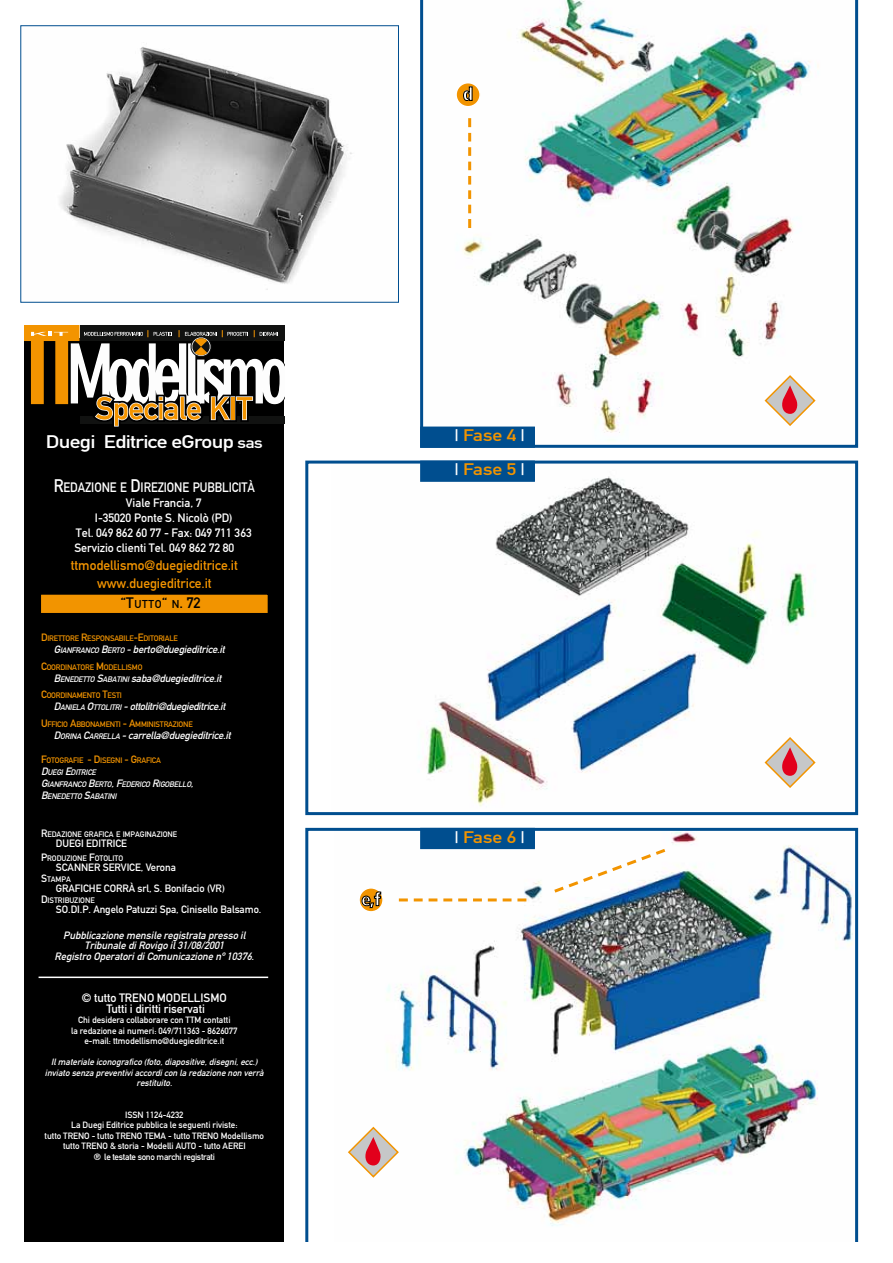
<style>
.page{position:relative;width:893px;height:1263px;background:#fff}
.page>*{position:absolute;margin:0;border:0;box-sizing:border-box;transform-origin:0 0}
.t1{font:18px "DIN Mittelschrift";letter-spacing:-.03em;color:#fff;scale:1.2 1}
.t2{font:900 condensed 18px "Frutiger";color:#fff}
.t3{font:16.5px/34px "DIN Mittelschrift";letter-spacing:-.005em;color:#f29400;scale:1.2 1}
.t4{font:15px "DIN Mittelschrift";color:#000}
.t5{font:13.5px/18px "DIN Mittelschrift";letter-spacing:-.005em;color:#f29400;text-align:center}
.t6{font:13.5px "DIN Mittelschrift";letter-spacing:-.005em;color:#fff;scale:.9 1}
.t7{font:12px/10.5px "DIN Mittelschrift";letter-spacing:-.005em;color:#fff;text-align:center}
.t8{font:italic 10.5px/10.5px "DIN Mittelschrift";color:#fff;text-align:center}
.t9{font:10.5px "DIN Mittelschrift";letter-spacing:-.005em;color:#fff}
.t10{font:9px/10.5px "DIN Mittelschrift";letter-spacing:-.005em;color:#fff;text-align:center}
.t11{font:italic 9px/10.5px "DIN Mittelschrift";color:#fff;text-align:center}
.t12{font:7.8px "DIN Mittelschrift";letter-spacing:-.025em;color:#f29400}
.t13{font:italic 7.8px/12px "DIN Mittelschrift";color:#fff}
.t14{font:7.8px "DIN Mittelschrift";letter-spacing:-.005em;color:#fff}
.s1{font-size:15px}
.s2{font-size:18px}
.s3{font-size:11.25px}
.s4{font-size:10.5px}
.s5{font-size:7.8px}
.s6{font-style:normal;font-size:10.5px;color:#f29400}
.s7{font-style:normal;color:#f29400}
.s8{color:#fff}
</style>
<div class="page">
<img style="left:420px;top:0;width:438px;height:448px">
<img style="left:419px;top:476px;width:396px;height:331px">
<div style="left:305px;top:461px;width:553px;height:354px;border:3px solid #004e8f"></div>
<img style="left:305px;top:828px;width:553px;height:413px">
<div style="left:25px;top:338px;width:259px;height:903px;background:#000"></div>
<svg style="left:25px;top:325px;width:259px;height:102px"></svg>
<div style="left:40px;top:594px;width:228px;height:20px;background:#f29400"></div>
<div style="left:40px;top:593px;width:229px;height:21px;border:2px solid #000"></div>
<hr style="left:39px;top:976px;width:229px;height:2px;background:#fff">
<img style="left:59px;top:47px;width:293px;height:243px">
<div style="left:20px;top:25px;width:379px;height:278px;border:1px solid #004e8f"></div>
<div style="left:421px;top:427px;width:113px;height:20px;background:#004e8f"></div>
<div style="left:420px;top:426px;width:115px;height:22px;border:2px solid #004e8f"></div>
<div style="left:421px;top:461px;width:113px;height:20px;background:#004e8f"></div>
<div style="left:420px;top:461px;width:115px;height:21px;border:2px solid #004e8f"></div>
<div style="left:421px;top:829px;width:113px;height:19px;background:#004e8f"></div>
<div style="left:420px;top:828px;width:115px;height:21px;border:2px solid #004e8f"></div>
<svg style="left:358px;top:887px;width:26px;height:26px"></svg>
<svg style="left:455px;top:82px;width:26px;height:25px"></svg>
<svg style="left:399px;top:898px;width:127px;height:3px"></svg>
<svg style="left:551px;top:846px;width:118px;height:49px"></svg>
<svg style="left:468px;top:118px;width:3px;height:110px"></svg>
<svg style="left:763px;top:374px;width:54px;height:53px"></svg>
<svg style="left:763px;top:736px;width:53px;height:53px"></svg>
<svg style="left:347px;top:1125px;width:53px;height:54px"></svg>
<h1 class="t2" style="left:463px;top:83px;width:12px">d</h1>
<h1 class="t1" style="left:46px;top:431px;width:182px">Duegi Editrice eGroup <span class="s1">sas</span></h1>
<h3 class="t6" style="left:54px;top:480px;width:225px"><span class="s2">R</span>EDAZIONE E <span class="s2">D</span>IREZIONE PUBBLICITÀ</h3>
<h3 class="t7" style="left:126px;top:498px;width:77px">Viale Francia, 7</h3>
<h3 class="t7" style="left:95px;top:513px;width:139px">I-35020 Ponte S. Nicolò (PD)</h3>
<h3 class="t7" style="left:76px;top:528px;width:177px">Tel. 049 862 60 77 - Fax: 049 711 363</h3>
<h3 class="t7" style="left:74px;top:543px;width:161px">Servizio clienti Tel. 049 862 72 80</h3>
<h3 class="t5" style="left:71px;top:557px;width:168px">ttmodellismo@duegieditrice.it www.duegieditrice.it</h3>
<h3 class="t4" style="left:121px;top:594px;width:82px">“T<span class="s3">UTTO</span>“ <span class="s3">N</span>. 72</h3>
<p class="t12" style="left:41px;top:634px;width:138px"><span class="s4">D</span>IRETTORE <span class="s4">R</span>ESPONSABILE<span class="s4">-E</span>DITORIALE</p>
<p class="t8" style="left:54px;top:644px;width:175px">G<span class="s5">IANFRANCO</span> B<span class="s5">ERTO</span> -berto@duegieditrice.it</p>
<p class="t12" style="left:41px;top:662px;width:103px"><span class="s4">C</span>OORDINATORE <span class="s4">M</span>ODELLISMO</p>
<p class="t8" style="left:54px;top:673px;width:172px">B<span class="s5">ENEDETTO</span> S<span class="s5">ABATINI</span> saba@duegieditrice.it</p>
<p class="t12" style="left:41px;top:691px;width:82px"><span class="s4">C</span>OORDINAMENTO <span class="s4">T</span>ESTI</p>
<p class="t8" style="left:54px;top:701px;width:176px">D<span class="s5">ANIELA</span> O<span class="s5">TTOLITRI</span> -ottolitri@duegieditrice.it</p>
<p class="t12" style="left:41px;top:719px;width:153px"><span class="s4">U</span>FFICIO <span class="s4">A</span>BBONAMENTI <span class="s4">- A</span>MMINISTRAZIONE</p>
<p class="t8" style="left:54px;top:730px;width:181px">D<span class="s5">ORINA</span> C<span class="s5">ARRELLA</span> -carrella@duegieditrice.it</p>
<p class="t13" style="left:41px;top:754px;width:157px"><span class="s6">F</span><span class="s7">OTOGRAFIE</span> <span class="s6">- D</span><span class="s7">ISEGNI</span> <span class="s6">- G</span><span class="s7">RAFICA<br></span><span class="s4">D</span>UEGI <span class="s4">E</span>DITRICE<br><span class="s4">G</span>IANFRANCO <span class="s4">B</span>ERTO<span class="s4">,F</span>EDERICO <span class="s4">R</span>IGOBELLO<span class="s4">,<br>B</span>ENEDETTO <span class="s4">S</span>ABATINI</p>
<p class="t14" style="left:41px;top:829px;width:138px"><span class="s4">R</span>EDAZIONE GRAFICA E IMPAGINAZIONE</p>
<p class="t9" style="left:56px;top:837px;width:73px">DUEGI EDITRICE</p>
<p class="t14" style="left:41px;top:853px;width:84px"><span class="s4">P</span>RODUZIONE <span class="s4">F</span>OTOLITO</p>
<p class="t9" style="left:56px;top:861px;width:122px">SCANNER SERVICE, Verona</p>
<p class="t14" style="left:41px;top:874px;width:31px"><span class="s4">S</span>TAMPA</p>
<p class="t9" style="left:56px;top:882px;width:171px">GRAFICHE CORRÀ srl, S. Bonifacio (VR)</p>
<p class="t14" style="left:41px;top:895px;width:55px"><span class="s4">D</span>ISTRIBUZIONE</p>
<p class="t9" style="left:56px;top:903px;width:207px">SO.DI.P. Angelo Patuzzi Spa, Cinisello Balsamo.</p>
<p class="t8" style="left:55px;top:930px;width:204px">Pubblicazione mensile registrata presso il<br>Tribunale diRovigo il31/08/2001<br>Registro OperatoridiComunicazione nº10376.</p>
<h3 class="t7" style="left:82px;top:993px;width:146px">© tutto TRENO MODELLISMO<br>Tutti i diritti riservati</h3>
<p class="t10" style="left:71px;top:1015px;width:168px">Chi desidera collaborare con TTM contatti<br>la redazione ai numeri: 049/711363 - 8626077 e-mail: ttmodellismo@duegieditrice.it</p>
<p class="t11" style="left:45px;top:1057px;width:223px">Il materiale iconografico (foto, diapositive, disegni, ecc.) inviato senza preventivi accordi con la redazione non verrà restituito.</p>
<p class="t10" style="left:45px;top:1109px;width:221px">ISSN 1124-4232<br>La Duegi Editrice pubblica le seguenti riviste:<br>tutto TRENO - tutto TRENO TEMA - tutto TRENO Modellismo tutto TRENO &amp; storia - Modelli AUTO - tutto AEREI<br>® le testate sono marchi registrati</p>
<h2 class="t3" style="left:454px;top:418px;width:60px"><span class="s8">|</span> Fase 4 <span class="s8">| |</span> Fase 5 <span class="s8">|</span></h2>
<h1 class="t2" style="left:361px;top:888px;width:21px">e,f</h1>
<h2 class="t3" style="left:454px;top:820px;width:60px"><span class="s8">|</span> Fase 6 <span class="s8">|</span></h2>
</div>
